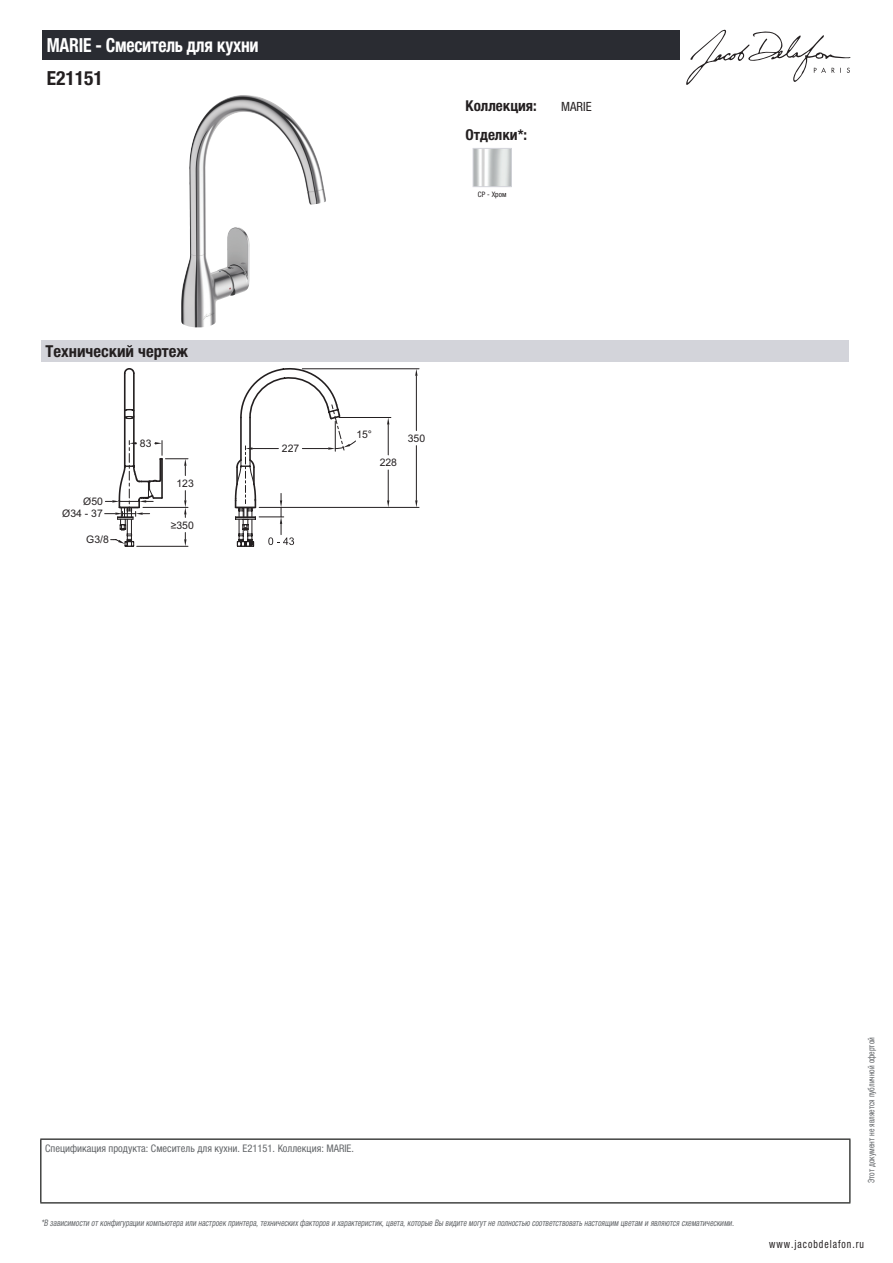
<style>
.page{position:relative;width:893px;height:1263px;background:#fff}
.page>*{position:absolute;margin:0;border:0;box-sizing:border-box;transform-origin:0 0}
.t1{font:700 condensed 19.5px "Helvetica Neue LTCYR";letter-spacing:-.01em;color:#fff;scale:.9 1}
.t2{font:700 condensed 19.5px "Helvetica Neue LTCYR";color:#231f20}
.t3{font:700 condensed 16.5px "Helvetica Neue LTCYR";color:#231f20}
.t4{font:700 condensed 15px "Helvetica Neue LTCYR";color:#231f20}
.t5{font:condensed 12.75px "Helvetica Neue LTCYR";color:#231f20}
.t6{font:condensed 11.25px "Helvetica Neue LTCYR";letter-spacing:.1em;color:#231f20;scale:.87 1}
.t7{font:condensed 10.5px "Helvetica Neue LTCYR";color:#626568}
.t8{font:10.5px "Arial";color:#231f20}
.t9{font:italic condensed 9px "Helvetica Neue LTCYR";color:#626568;scale:.87 1}
.t10{font:condensed 9px "Helvetica Neue LTCYR";color:#626568;scale:.87 1}
.t11{font:condensed 7.5px "Helvetica Neue LTCYR";color:#231f20}
</style>
<div class="page">
<svg style="left:686px;top:30px;width:164px;height:55px"></svg>
<img style="left:181px;top:95px;width:126px;height:233px">
<img style="left:475px;top:150px;width:35px;height:35px">
<div style="left:473px;top:148px;width:39px;height:39px;border:1px solid #d3d4da"></div>
<div style="left:41px;top:340px;width:808px;height:22px;background:#d3d4da"></div>
<hr style="left:339px;top:417px;width:52px;height:1px;background:#231f20">
<hr style="left:388px;top:424px;width:1px;height:31px;background:#231f20">
<hr style="left:388px;top:470px;width:1px;height:30px;background:#231f20">
<svg style="left:387px;top:500px;width:2px;height:7px"></svg>
<hr style="left:259px;top:507px;width:160px;height:1px;background:#231f20">
<hr style="left:302px;top:368px;width:117px;height:1px;background:#231f20">
<hr style="left:416px;top:446px;width:1px;height:54px;background:#231f20">
<hr style="left:416px;top:376px;width:1px;height:55px;background:#231f20">
<svg style="left:415px;top:500px;width:3px;height:7px"></svg>
<svg style="left:415px;top:369px;width:3px;height:7px"></svg>
<svg style="left:105px;top:368px;width:251px;height:179px"></svg>
<div style="left:43px;top:30px;width:637px;height:30px;background:#2a2c32"></div>
<hr style="left:40px;top:1138px;width:810px;height:2px;background:#040503">
<hr style="left:40px;top:1140px;width:1px;height:62px;background:#040503">
<hr style="left:849px;top:1140px;width:1px;height:62px;background:#040503">
<hr style="left:40px;top:1202px;width:810px;height:1px;background:#040503">
<h1 class="t1" style="left:47px;top:34px;width:237px">MARIE - Смеситель для кухни</h1>
<h1 class="t2" style="left:47px;top:67px;width:58px">E21151</h1>
<h3 class="t4" style="left:466px;top:97px;width:73px">Коллекция:</h3>
<h3 class="t5" style="left:561px;top:99px;width:32px">MARIE</h3>
<h3 class="t4" style="left:466px;top:126px;width:63px">Отделки*:</h3>
<p class="t11" style="left:478px;top:190px;width:30px">CP - Хром</p>
<h2 class="t3" style="left:46px;top:342px;width:144px">Технический чертеж</h2>
<p class="t8" style="left:83px;top:494px;width:21px">Ø50</p>
<p class="t8" style="left:86px;top:532px;width:24px">G3/8</p>
<p class="t8" style="left:62px;top:507px;width:42px">Ø34 - 37</p>
<p class="t8" style="left:140px;top:436px;width:13px">83</p>
<p class="t8" style="left:176px;top:476px;width:19px">123</p>
<p class="t8" style="left:171px;top:518px;width:25px">≥350</p>
<p class="t8" style="left:282px;top:442px;width:19px">227</p>
<p class="t8" style="left:356px;top:427px;width:17px">15°</p>
<p class="t8" style="left:380px;top:455px;width:19px">228</p>
<p class="t8" style="left:408px;top:431px;width:19px">350</p>
<p class="t7" style="left:45px;top:1142px;width:310px">Спецификация продукта: Смеситель для кухни. E21151. Коллекция: MARIE.</p>
<p class="t9" style="left:41px;top:1218px;width:800px">*В зависимости отконфигурации компьютера или настроек принтера,техническихфакторов и характеристик,цвета,которые Вы видите могутне полностью соответствоватьнастоящим цветам и являются схематическими.</p>
<p class="t10" style="left:866px;top:1183px;width:169px;rotate:-90deg">Этот документ не является публичной офертой</p>
<p class="t6" style="left:769px;top:1237px;width:110px">www.jacobdelafon.ru</p>
</div>
